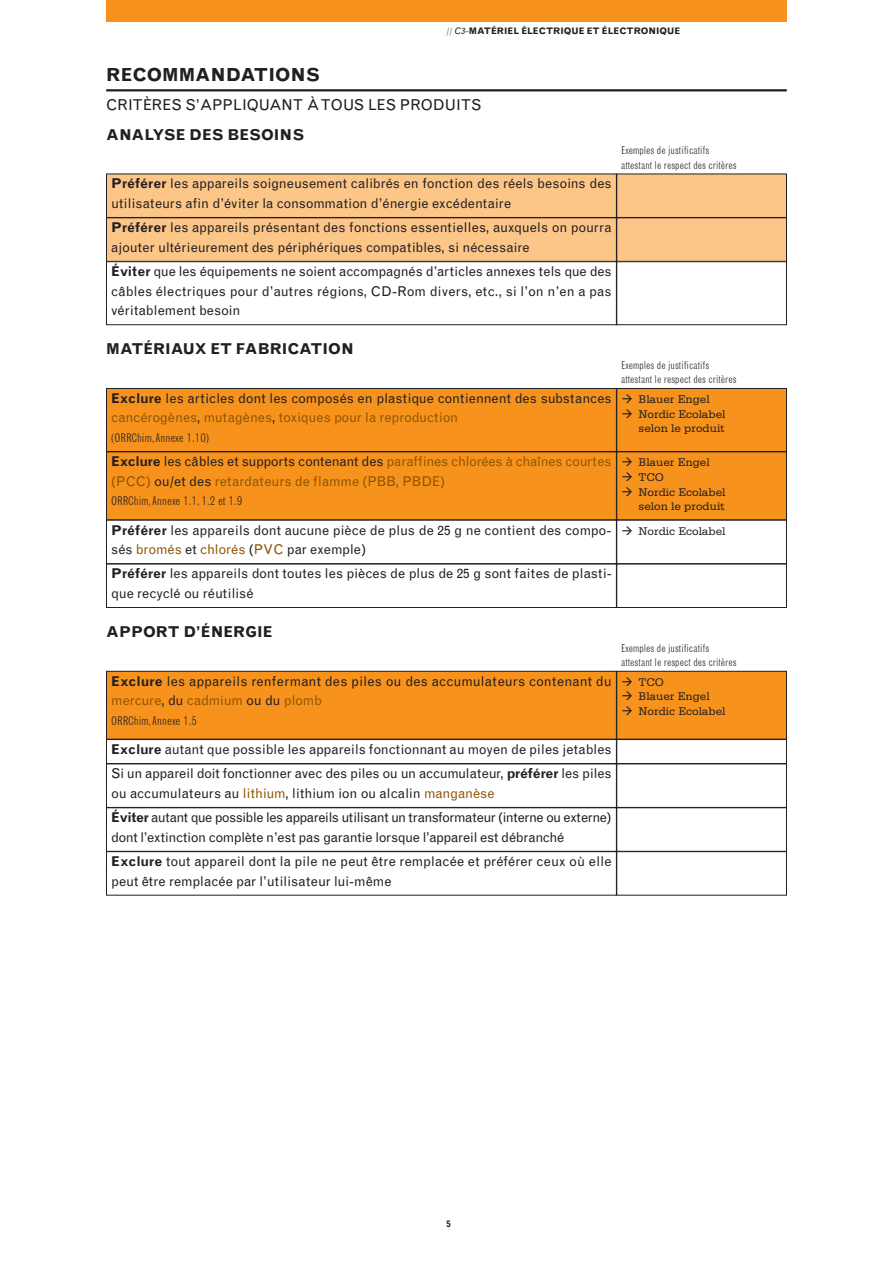
<style>
.page{position:relative;width:893px;height:1263px;background:#fff}
.page>*{position:absolute;margin:0;border:0;box-sizing:border-box;transform-origin:0 0}
.t1{font:700 18px "Grotesque";color:#231f20}
.t2{font:700 15px "Grotesque";color:#231f20}
.t3{font:15px "Grotesque";color:#231f20}
.t4{font:13.5px/19.5px "Grotesque";letter-spacing:-.005em;color:#231f20}
.t5{font:13.5px/19.5px "Grotesque";letter-spacing:-.03em;color:#231f20}
.t6{font:13.5px/19.5px "Grotesque";letter-spacing:-.01em;color:#905500}
.t7{font:11.7px/14.7px "Serifa";color:#231f20;text-align:right}
.t8{font:300 condensed 11.7px "Grotesque";color:#231f20}
.t9{font:300 condensed 10.5px/14.7px "Grotesque";color:#231f20}
.t10{font:700 9px "Grotesque";color:#231f20}
.s1{font-weight:300}
.s2{font-weight:400;font-style:italic}
.s3{font-weight:700}
.s4{color:#905500}
.s5{font-weight:700;color:#231f20}
.s6{color:#231f20}
.s7{font-family:"Serifa";font-size:11.7px}
</style>
<div class="page">
<hr style="left:106px;top:89px;width:681px;height:2px;background:#231f20">
<div style="left:617px;top:851px;width:170px;height:44px;border:1px solid #231f20"></div>
<div style="left:106px;top:851px;width:511px;height:44px;border:1px solid #231f20"></div>
<div style="left:617px;top:764px;width:170px;height:44px;border:1px solid #231f20"></div>
<div style="left:106px;top:764px;width:511px;height:44px;border:1px solid #231f20"></div>
<div style="left:617px;top:739px;width:170px;height:25px;border:1px solid #231f20"></div>
<div style="left:106px;top:739px;width:511px;height:25px;border:1px solid #231f20"></div>
<div style="left:617px;top:671px;width:169px;height:68px;background:#f7931d"></div>
<div style="left:617px;top:671px;width:170px;height:68px;border:1px solid #231f20"></div>
<div style="left:106px;top:671px;width:510px;height:68px;background:#f7931d"></div>
<div style="left:106px;top:671px;width:511px;height:68px;border:1px solid #231f20"></div>
<div style="left:617px;top:564px;width:170px;height:44px;border:1px solid #231f20"></div>
<div style="left:106px;top:564px;width:511px;height:44px;border:1px solid #231f20"></div>
<div style="left:617px;top:520px;width:170px;height:44px;border:1px solid #231f20"></div>
<div style="left:106px;top:520px;width:511px;height:44px;border:1px solid #231f20"></div>
<div style="left:617px;top:452px;width:169px;height:68px;background:#f7931d"></div>
<div style="left:617px;top:452px;width:170px;height:68px;border:1px solid #231f20"></div>
<div style="left:106px;top:452px;width:510px;height:68px;background:#f7931d"></div>
<div style="left:106px;top:452px;width:511px;height:68px;border:1px solid #231f20"></div>
<div style="left:617px;top:388px;width:169px;height:63px;background:#f7931d"></div>
<div style="left:617px;top:388px;width:170px;height:64px;border:1px solid #231f20"></div>
<div style="left:106px;top:388px;width:510px;height:63px;background:#f7931d"></div>
<div style="left:106px;top:388px;width:511px;height:64px;border:1px solid #231f20"></div>
<div style="left:617px;top:262px;width:170px;height:63px;border:1px solid #231f20"></div>
<div style="left:106px;top:262px;width:511px;height:63px;border:1px solid #231f20"></div>
<div style="left:617px;top:218px;width:169px;height:43px;background:#fdc689"></div>
<div style="left:617px;top:218px;width:170px;height:44px;border:1px solid #231f20"></div>
<div style="left:106px;top:218px;width:510px;height:43px;background:#fdc689"></div>
<div style="left:106px;top:218px;width:511px;height:44px;border:1px solid #231f20"></div>
<div style="left:617px;top:174px;width:169px;height:43px;background:#fdc689"></div>
<div style="left:617px;top:174px;width:170px;height:44px;border:1px solid #231f20"></div>
<div style="left:106px;top:174px;width:510px;height:43px;background:#fdc689"></div>
<div style="left:106px;top:174px;width:511px;height:44px;border:1px solid #231f20"></div>
<div style="left:106px;top:0;width:681px;height:21px;background:#f7931d"></div>
<p class="t10" style="left:446px;top:28px;width:235px"><span class="s1">//</span> <span class="s2">C3-</span>MATÉRIEL ÉLECTRIQUE ET ÉLECTRONIQUE</p>
<h1 class="t1" style="left:106px;top:68px;width:216px">RECOMMANDATIONS</h1>
<p class="t3" style="left:106px;top:100px;width:377px">CRITÈRES S’APPLIQUANT À TOUS LES PRODUITS</p>
<p class="t2" style="left:106px;top:129px;width:200px">ANALYSE DES BESOINS</p>
<p class="t4" style="left:111px;top:175px;width:502px"><span class="s3">Préférer</span> les appareils soigneusement calibrés en fonction des réels besoins des utilisateurs afin d’éviter la consommation d’énergie excédentaire</p>
<p class="t4" style="left:111px;top:219px;width:502px"><span class="s3">Préférer</span> les appareils présentant des fonctions essentielles, auxquels on pourra ajouter ultérieurement des périphériques compatibles, si nécessaire</p>
<p class="t4" style="left:111px;top:263px;width:502px;text-align:justify"><span class="s3">Éviter</span> que les équipements ne soient accompagnés d’articles annexes tels que des câbles électriques pour d’autres régions, CD-Rom divers, etc., si l’on n’en a pas véritablement besoin</p>
<p class="t2" style="left:106px;top:343px;width:249px">MATÉRIAUX ET FABRICATION</p>
<p class="t4" style="left:111px;top:390px;width:502px"><span class="s3">Exclure</span> les articles dont les composés en plastique contiennent des substances <span class="s4">cancérogènes</span>, <span class="s4">mutagènes</span>, <span class="s4">toxiques pour la reproduction</span></p>
<p class="t8" style="left:111px;top:433px;width:100px">(ORRChim,Annexe 1.10)</p>
<p class="t6" style="left:111px;top:453px;width:502px"><span class="s5">Exclure</span> <span class="s6">les câbles et supports contenant des</span> paraffines chlorées à chaînes courtes (PCC) <span class="s6">ou/et des</span> retardateurs de flamme (PBB, PBDE)</p>
<p class="t8" style="left:111px;top:497px;width:133px">ORRChim,Annexe 1.1, 1.2 et 1.9</p>
<p class="t9" style="left:621px;top:144px;width:117px">Exemples de justificatifs attestant le respect des critères</p>
<p class="t9" style="left:621px;top:358px;width:117px">Exemples de justificatifs attestant le respect des critères</p>
<p class="t7" style="left:621px;top:393px;width:90px">→ Blauer Engel</p>
<p class="t7" style="left:621px;top:407px;width:106px">→ Nordic Ecolabel selon le produit</p>
<p class="t7" style="left:621px;top:456px;width:90px">→ Blauer Engel</p>
<p class="t7" style="left:621px;top:471px;width:44px">→ TCO</p>
<p class="t7" style="left:621px;top:485px;width:106px">→ Nordic Ecolabel selon le produit</p>
<p class="t4" style="left:111px;top:521px;width:616px"><span class="s3">Préférer</span> les appareils dont aucune pièce de plus de 25 g ne contient des compo- → <span class="s7">Nordic Ecolabel </span>sés <span class="s4">bromés</span> et <span class="s4">chlorés</span> (<span class="s4">PVC</span> par exemple)</p>
<p class="t4" style="left:111px;top:565px;width:502px"><span class="s3">Préférer</span> les appareils dont toutes les pièces de plus de 25 g sont faites de plasti&shy;que recyclé ou réutilisé</p>
<p class="t2" style="left:106px;top:626px;width:168px">APPORT D’ÉNERGIE</p>
<p class="t4" style="left:111px;top:672px;width:502px"><span class="s3">Exclure</span> les appareils renfermant des piles ou des accumulateurs contenant du <span class="s4">mercure</span>, du <span class="s4">cadmium</span> ou du <span class="s4">plomb</span></p>
<p class="t8" style="left:111px;top:716px;width:87px">ORRChim,Annexe 1.5</p>
<p class="t4" style="left:111px;top:741px;width:502px"><span class="s3">Exclure</span> autant que possible les appareils fonctionnant au moyen de piles jetables</p>
<p class="t4" style="left:111px;top:765px;width:502px">Si un appareil doit fonctionner avec des piles ou un accumulateur, <span class="s3">préférer</span> les piles ou accumulateurs au <span class="s4">lithium</span>, lithium ion ou alcalin <span class="s4">manganèse</span></p>
<p class="t5" style="left:111px;top:809px;width:502px"><span class="s3">Éviter</span> autant que possible les appareils utilisant un transformateur (interne ou externe) dont l’extinction complète n’est pas garantie lorsque l’appareil est débranché</p>
<p class="t4" style="left:111px;top:853px;width:502px"><span class="s3">Exclure</span> tout appareil dont la pile ne peut être remplacée et préférer ceux où elle peut être remplacée par l’utilisateur lui-même</p>
<p class="t9" style="left:621px;top:641px;width:117px">Exemples de justificatifs attestant le respect des critères</p>
<p class="t7" style="left:621px;top:675px;width:44px">→ TCO</p>
<p class="t7" style="left:621px;top:690px;width:90px">→ Blauer Engel</p>
<p class="t7" style="left:621px;top:705px;width:106px">→ Nordic Ecolabel</p>
<p class="t10" style="left:446px;top:1220px;width:6px">5</p>
</div>
